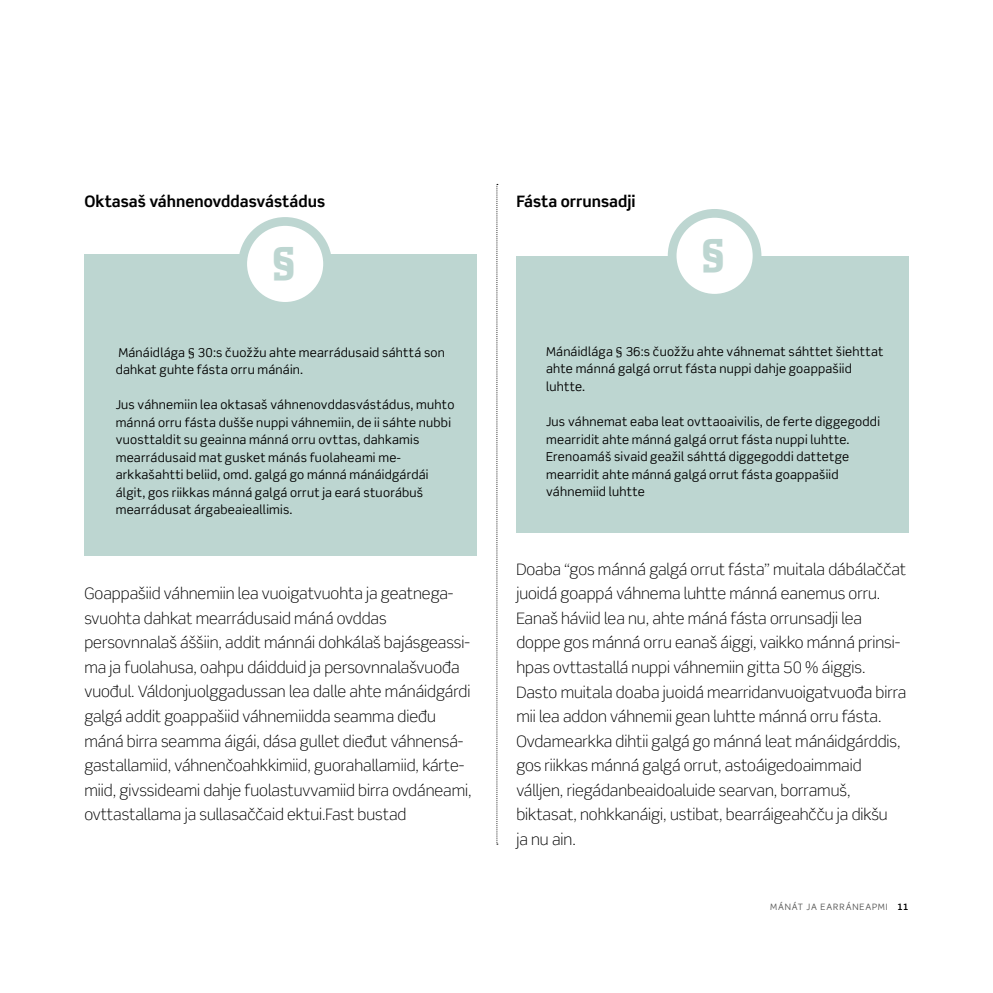
<style>
.page{position:relative;width:993px;height:993px;background:#fff}
.page>*{position:absolute;margin:0;border:0;box-sizing:border-box;transform-origin:0 0}
.t1{font:900 40.25px "Scene Pro";color:#bdd6d1}
.t2{font:300 15.75px/24.5px "Scene Pro";color:#000}
.t3{font:700 15.75px "Scene Pro";color:#000}
.t4{font:12.25px/17.5px "Scene Pro";letter-spacing:.02em;color:#000}
.t5{font:8.75px "Scene Pro";letter-spacing:.1em;color:#575756}
.t6{font:700 8.75px "Scene Pro";color:#000}
</style>
<div class="page">
<svg style="left:496px;top:184px;width:2px;height:660px"></svg>
<div style="left:516px;top:256px;width:392px;height:276px;background:#bdd6d1"></div>
<div style="left:84px;top:254px;width:392px;height:301px;background:#bdd6d1"></div>
<div style="left:672px;top:213px;width:84px;height:85px;background:#fff;border-radius:50%"></div>
<div style="left:667px;top:209px;width:94px;height:93px;border:9px solid #bdd6d1;border-radius:50%"></div>
<div style="left:242px;top:221px;width:85px;height:85px;background:#fff;border-radius:50%"></div>
<div style="left:238px;top:217px;width:94px;height:93px;border:9px solid #bdd6d1;border-radius:50%"></div>
<p class="t3" style="left:84px;top:191px;width:242px">Oktasaš váhnenovddasvástádus</p>
<p class="t3" style="left:516px;top:191px;width:121px">Fásta orrunsadji</p>
<h1 class="t1" style="left:271px;top:235px;width:27px">§</h1>
<h1 class="t1" style="left:700px;top:227px;width:27px">§</h1>
<p class="t4" style="left:116px;top:343px;width:331px">Mánáidlága § 30:s čuožžu ahte mearrádusaid sáhttá son dahkat guhte fásta orru mánáin.</p>
<p class="t4" style="left:116px;top:396px;width:340px">Jus váhnemiin lea oktasaš váhnenovddasvástádus, muhto mánná orru fásta dušše nuppi váhnemiin, de ii sáhte nubbi vuosttaldit su geainna mánná orru ovttas, dahkamis mearrádusaid mat gusket mánás fuolaheami me&shy;arkkašahtti beliid, omd. galgá go mánná mánáidgárdái álgit, gos riikkas mánná galgá orrut ja eará stuorábuš mearrádusat árgabeaieallimis.</p>
<p class="t2" style="left:84px;top:581px;width:389px">Goappašiid váhnemiin lea vuoigatvuohta ja geatnega&shy;svuohta dahkat mearrádusaid máná ovddas persovnnalaš áššiin, addit mánnái dohkálaš bajásgeassi&shy;ma ja fuolahusa, oahpu dáidduid ja persovnnalašvuođa vuođul. Váldonjuolggadussan lea dalle ahte mánáidgárdi galgá addit goappašiid váhnemiidda seamma dieđu máná birra seamma áigái, dása gullet dieđut váhnensá&shy;gastallamiid, váhnenčoahkkimiid, guorahallamiid, kárte&shy;miid, givssideami dahje fuolastuvvamiid birra ovdáneami, ovttastallama ja sullasaččaid ektui.Fast bustad</p>
<p class="t4" style="left:546px;top:342px;width:339px">Mánáidlága § 36:s čuožžu ahte váhnemat sáhttet šiehttat ahte mánná galgá orrut fásta nuppi dahje goappašiid luhtte.</p>
<p class="t4" style="left:546px;top:412px;width:335px">Jus váhnemat eaba leat ovttaoaivilis, de ferte diggegoddi mearridit ahte mánná galgá orrut fásta nuppi luhtte.<br>Erenoamáš sivaid geažil sáhttá diggegoddi dattetge mearridit ahte mánná galgá orrut fásta goappašiid váhnemiid luhtte</p>
<p class="t2" style="left:516px;top:557px;width:391px">Doaba “gos mánná galgá orrut fásta” muitala dábálaččat juoidá goappá váhnema luhtte mánná eanemus orru.<br>Eanaš háviid lea nu, ahte máná fásta orrunsadji lea doppe gos mánná orru eanaš áiggi, vaikko mánná prinsi&shy;hpas ovttastallá nuppi váhnemiin gitta 50 % áiggis.<br>Dasto muitala doaba juoidá mearridanvuoigatvuođa birra mii lea addon váhnemii gean luhtte mánná orru fásta.<br>Ovdamearkka dihtii galgá go mánná leat mánáidgárddis, gos riikkas mánná galgá orrut, astoáigedoaimmaid válljen, riegádanbeaidoaluide searvan, borramuš, biktasat, nohkkanáigi, ustibat, bearráigeahčču ja dikšu<br>ja nu ain.</p>
<p class="t5" style="left:769px;top:901px;width:119px">MÁNÁT JA EARRÁNEAPMI</p>
<p class="t6" style="left:897px;top:901px;width:12px">11</p>
</div>
